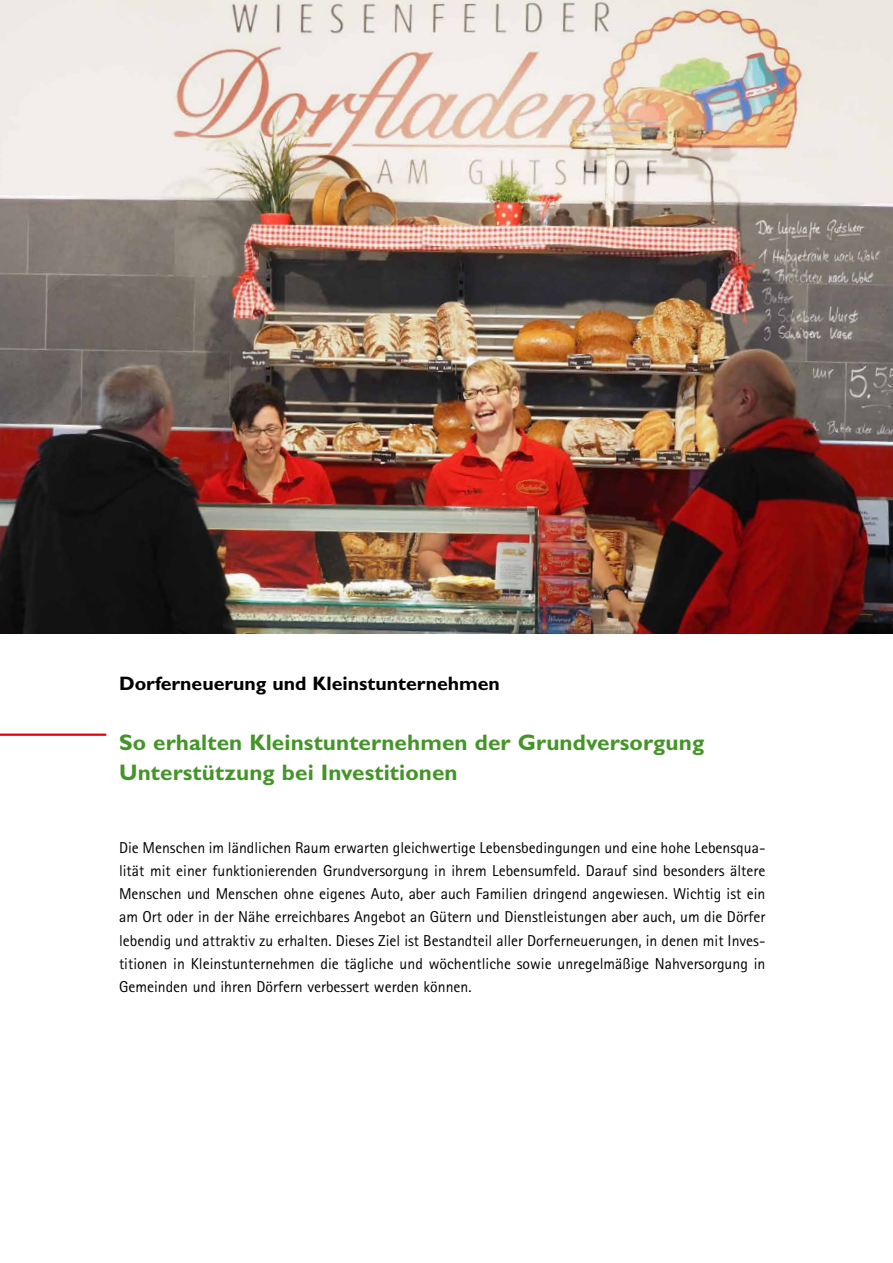
<style>
.page{position:relative;width:893px;height:1263px;background:#fff}
.page>*{position:absolute;margin:0;border:0;box-sizing:border-box;transform-origin:0 0}
.Kap_head{font:700 22.5px/30px "Gill Sans Std";letter-spacing:.005em;color:#449528}
.Kap_dach{font:700 19.5px "Gill Sans Std";color:#000}
.Copy{font:15.75px/23.2px "Rotis Sans Serif Pro";color:#000;text-align:justify}
</style>
<div class="page">
<img style="left:0;top:0;width:893px;height:634px">
<hr style="left:0;top:733px;width:106px;height:3px;background:#e3000b">
<p class="Kap_dach" style="left:119px;top:672px;width:382px">Dorferneuerung und Kleinstunternehmen</p>
<p class="Kap_head" style="left:119px;top:727px;width:587px">So erhalten Kleinstunternehmen der Grundversorgung<br>Unterstützung bei Investitionen</p>
<p class="Copy" style="left:119px;top:836px;width:648px">Die Menschen im ländlichen Raum erwarten gleichwertige Lebensbedingungen und eine hohe Lebensqua&shy;lität mit einer funktionierenden Grundversorgung in ihrem Lebensumfeld. Darauf sind besonders ältere Menschen und Menschen ohne eigenes Auto, aber auch Familien dringend angewiesen. Wichtig ist ein am Ort oder in der Nähe erreichbares Angebot an Gütern und Dienstleistungen aber auch, um die Dörfer lebendig und attraktiv zu erhalten. Dieses Ziel ist Bestandteil aller Dorferneuerungen, in denen mit Inves&shy;titionen in Kleinstunternehmen die tägliche und wöchentliche sowie unregelmäßige Nahversorgung in Gemeinden und ihren Dörfern verbessert werden können.</p>
</div>
